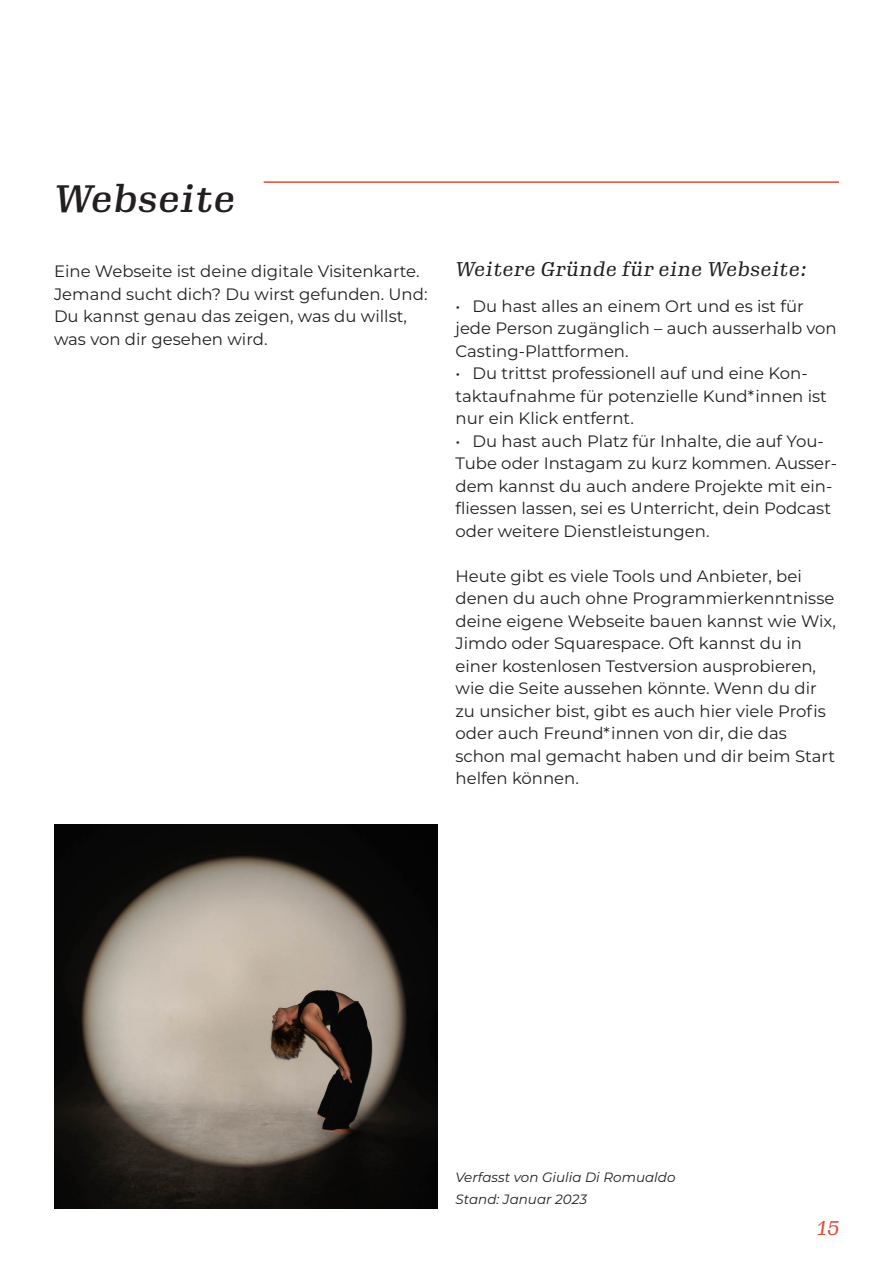
<style>
.page{position:relative;width:893px;height:1263px;background:#fff}
.page>*{position:absolute;margin:0;border:0;box-sizing:border-box;transform-origin:0 0}
.t1{font:italic 500 37.5px "Gimlet Micro";color:#231f20}
.t2{font:italic 19.5px "Gimlet Micro";color:#231f20}
.t3{font:italic 19.5px "Gimlet Micro";color:#de4c31}
.t4{font:16.5px/22.5px "Montserrat";color:#231f20}
.anmerkung{font:italic 13.5px "Montserrat";color:#231f20}
</style>
<div class="page">
<hr style="left:264px;top:181px;width:575px;height:2px;background:#de4c31">
<img style="left:54px;top:825px;width:383px;height:384px">
<h1 class="t1" style="left:54px;top:172px;width:184px">Webseite</h1>
<p class="t4" style="left:54px;top:259px;width:375px">Eine Webseite ist deine digitale Visitenkarte.<br>Jemand sucht dich? Du wirst gefunden. Und:<br>Du kannst genau das zeigen, was du willst, was von dir gesehen wird.</p>
<p class="t2" style="left:455px;top:256px;width:353px">Weitere Gründe für eine Webseite:</p>
<p class="t4" style="left:455px;top:294px;width:383px">• Du hast alles an einem Ort und es ist für jede Person zugänglich – auch ausserhalb von<br>Casting-Plattformen.</p>
<p class="t4" style="left:455px;top:361px;width:373px">• Du trittst professionell auf und eine Kon&shy;taktaufnahme für potenzielle Kund*innen ist nur ein Klick entfernt.</p>
<p class="t4" style="left:455px;top:429px;width:383px">• Du hast auch Platz für Inhalte, die auf You-Tube oder Instagam zu kurz kommen. Ausser&shy;dem kannst du auch andere Projekte mit ein&shy;fliessen lassen, sei es Unterricht, dein Podcast oder weitere Dienstleistungen.</p>
<p class="t4" style="left:455px;top:564px;width:382px">Heute gibt es viele Tools und Anbieter, bei denen du auch ohne Programmierkenntnisse deine eigene Webseite bauen kannst wie Wix, Jimdo oder Squarespace. Oft kannst du in einer kostenlosen Testversion ausprobieren, wie die Seite aussehen könnte. Wenn du dir zu unsicher bist, gibt es auch hier viele Profis oder auch Freund*innen von dir, die das schon mal gemacht haben und dir beim Start helfen können.</p>
<p class="anmerkung" style="left:455px;top:1167px;width:221px">Verfasst von Giulia Di Romualdo</p>
<p class="anmerkung" style="left:455px;top:1190px;width:133px">Stand: Januar 2023</p>
<p class="t3" style="left:817px;top:1214px;width:24px">15</p>
</div>
